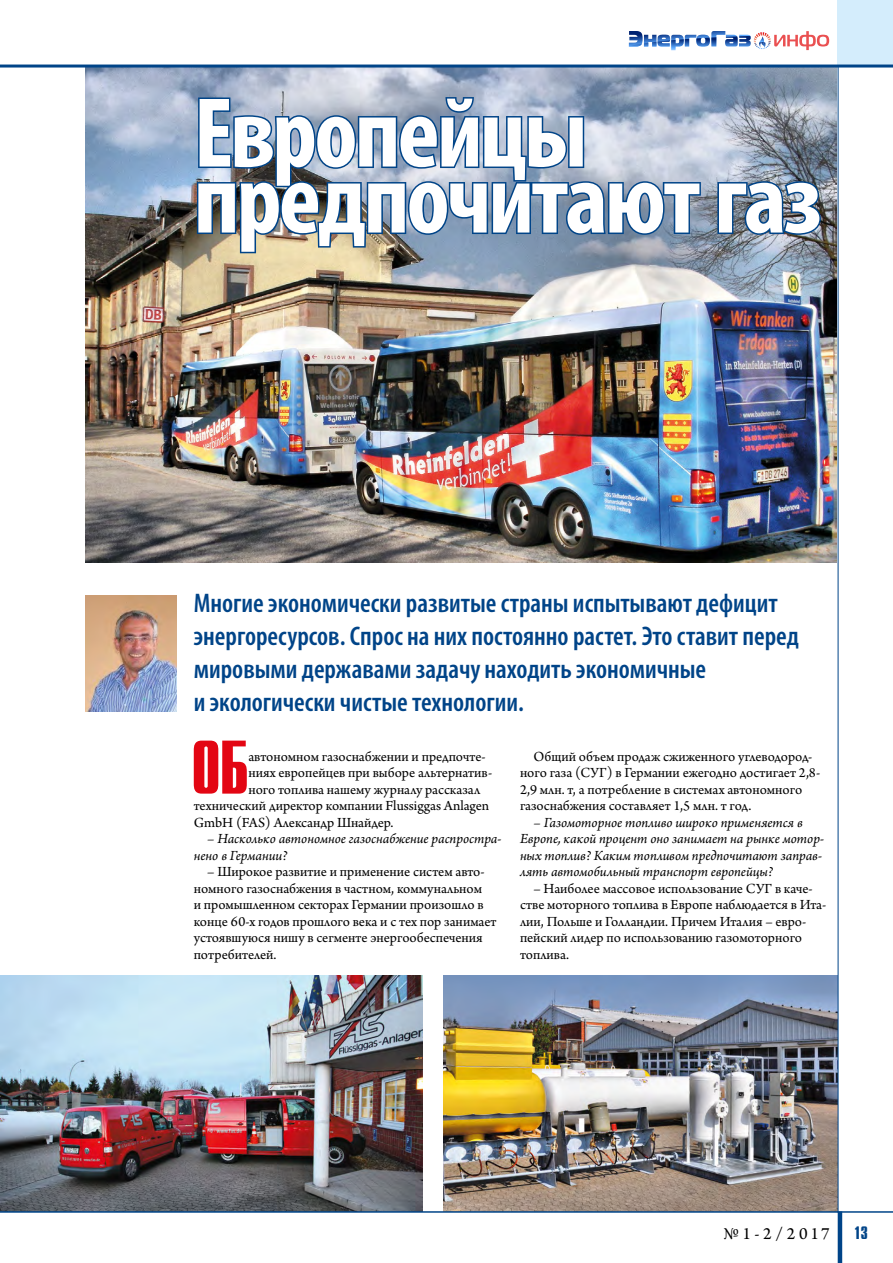
<style>
.page{position:relative;width:893px;height:1263px;background:#fff}
.page>*{position:absolute;margin:0;border:0;box-sizing:border-box;transform-origin:0 0}
.t1{font:700 condensed 100.2px "Myriad Pro";letter-spacing:-.03em;color:#fff}
.t2{font:75.75px "Star C";color:#e30613}
.t3{font:600 condensed 27px/33px "Myriad Pro";color:#048}
.t4{font:18px "Arno Pro";color:#000}
.t5{font:18px "Star C";color:#048}
.t6{font:14.7px/16.5px "Arno Pro";color:#000}
.t7{font:italic 14.7px/16.5px "Arno Pro";letter-spacing:-.005em;color:#000}
</style>
<div class="page">
<img style="left:0;top:975px;width:422px;height:236px">
<img style="left:85px;top:68px;width:751px;height:495px">
<img style="left:443px;top:975px;width:395px;height:236px">
<hr style="left:838px;top:64px;width:1px;height:1149px;background:#048">
<div style="left:838px;top:0;width:55px;height:65px;background:#d4edfc"></div>
<hr style="left:0;top:65px;width:893px;height:3px;background:#048">
<hr style="left:0;top:1211px;width:893px;height:2px;background:#048">
<hr style="left:838px;top:1211px;width:4px;height:52px;background:#048">
<svg style="left:629px;top:31px;width:200px;height:19px"></svg>
<img style="left:195px;top:95px;width:507px;height:160px">
<img style="left:716px;top:180px;width:106px;height:56px">
<img style="left:85px;top:596px;width:92px;height:115px">
<h1 class="t1" style="left:194px;top:71px;width:395px">Европейцы</h1>
<h1 class="t1" style="left:194px;top:137px;width:630px">предпочитают газ</h1>
<h3 class="t3" style="left:194px;top:587px;width:607px">Многие экономически развитые страны испытывают дефицит энергоресурсов. Спрос на них постоянно растет. Это ставит перед мировыми державами задачу находить экономичные<br>и экологически чистые технологии.</h3>
<p class="t6" style="left:520px;top:749px;width:302px;text-indent:14px">Общий объем продаж сжиженного углеводород&shy;ного газа (СУГ) в Германии ежегодно достигает 2,8- 2,9 млн. т, а потребление в системах автономного газоснабжения составляет 1,5 млн. т год.</p>
<p class="t7" style="left:520px;top:815px;width:306px;text-indent:13px">– Газомоторное топливо широко применяется в Европе, какой процент оно занимает на рынке мотор&shy;ных топлив? Каким топливом предпочитают заправ&shy;лять автомобильный транспорт европейцы?</p>
<p class="t6" style="left:520px;top:881px;width:308px;text-indent:13px">– Наиболее массовое использование СУГ в каче&shy;стве моторного топлива в Европе наблюдается в Ита&shy;лии, Польше и Голландии. Причем Италия – евро&shy;пейский лидер по использованию газомоторного топлива.</p>
<h2 class="t2" style="left:191px;top:729px;width:59px">ОБ</h2>
<p class="t6" style="left:248px;top:749px;width:239px">автономном газоснабжении и предпочте-</p>
<p class="t6" style="left:248px;top:765px;width:245px">ниях европейцев при выборе альтернатив-</p>
<p class="t6" style="left:248px;top:782px;width:233px">ного топлива нашему журналу рассказал</p>
<p class="t6" style="left:194px;top:798px;width:297px">технический директор компании Flussiggas Anlagen</p>
<p class="t6" style="left:194px;top:815px;width:201px">GmbH (FAS) Александр Шнайдер.</p>
<p class="t7" style="left:194px;top:831px;width:309px;text-indent:13px">– Насколько автономное газоснабжение распростра&shy;нено в Германии?</p>
<p class="t6" style="left:194px;top:864px;width:304px;text-indent:13px">– Широкое развитие и применение систем авто&shy;номного газоснабжения в частном, коммунальном<br>и промышленном секторах Германии произошло в конце 60-х годов прошлого века и с тех пор занимает устоявшуюся нишу в сегменте энергообеспечения потребителей.</p>
<p class="t4" style="left:724px;top:1223px;width:108px">№1-2/2017</p>
<p class="t5" style="left:854px;top:1224px;width:15px">13</p>
</div>
